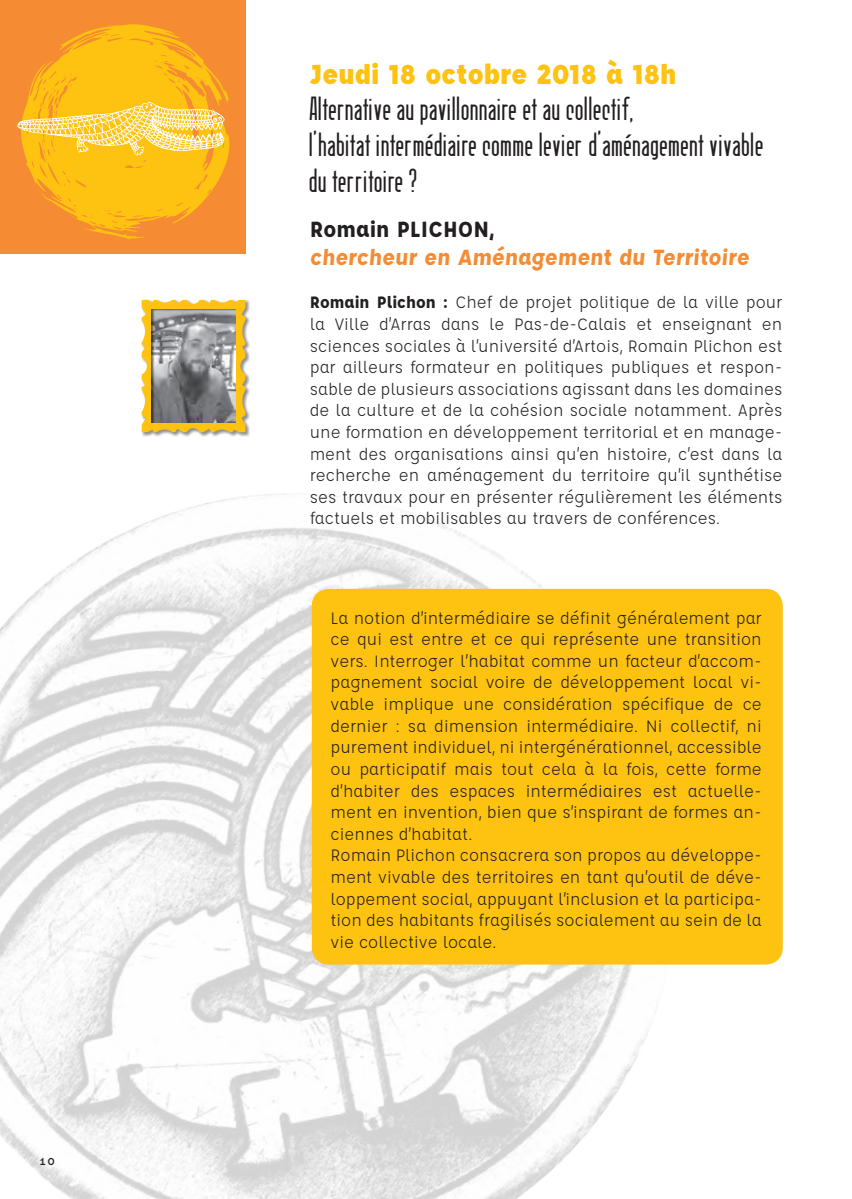
<style>
.page{position:relative;width:852px;height:1199px;background:#fff}
.page>*{position:absolute;margin:0;border:0;box-sizing:border-box;transform-origin:0 0}
.t1{font:30px/36px "Berlin Email 2";color:#231f20}
.t2{font:900 30px "Affogato";color:#fec210}
.t3{font:700 24px "Affogato";color:#f58b32}
.t4{font:700 24px "Affogato";color:#231f20}
.t5{font:18px/21.6px "Affogato";color:#231f20;text-align:justify}
.t6{font:14px "Base Twelve Serif";color:#231f20}
.s1{font-weight:700}
</style>
<div class="page">
<img style="left:0;top:493px;width:783px;height:706px">
<div style="left:0;top:0;width:245px;height:253px;background:#f58b32"></div>
<div style="left:312px;top:589px;width:470px;height:375px;background:#fec210;border-radius:17px"></div>
<svg style="left:25px;top:24px;width:205px;height:215px;fill:#fec210"></svg>
<svg style="left:17px;top:102px;width:208px;height:54px;background:#fdcd51"></svg>
<div style="left:141px;top:299px;width:109px;height:138px;background:#231f20;opacity:.5"></div>
<svg style="left:142px;top:300px;width:103px;height:132px;background:#f4c332"></svg>
<div style="left:150px;top:307px;width:88px;height:116px;background:#231f20;opacity:.65"></div>
<svg style="left:0;top:1193px;width:5px;height:6px"></svg>
<p class="t6" style="left:39px;top:1152px;width:18px">10</p>
<h1 class="t2" style="left:310px;top:55px;width:368px">Jeudi 18 octobre 2018 à 18h</h1>
<h1 class="t1" style="left:310px;top:90px;width:456px">Alternative au pavillonnaire et au collectif,<br>l’habitat intermédiaire comme levier d’aménagement vivable du territoire ?</h1>
<h2 class="t4" style="left:310px;top:214px;width:186px">Romain PLICHON,</h2>
<h2 class="t3" style="left:310px;top:242px;width:443px">chercheur en Aménagement du Territoire</h2>
<p class="t5" style="left:310px;top:291px;width:474px"><span class="s1">Romain Plichon :</span> Chef de projet politique de la ville pour la Ville d’Arras dans le Pas-de-Calais et enseignant en sciences sociales à l’université d’Artois, Romain Plichon est par ailleurs formateur en politiques publiques et respon&shy;sable de plusieurs associations agissant dans les domaines de la culture et de la cohésion sociale notamment. Après une formation en développement territorial et en manage&shy;ment des organisations ainsi qu’en histoire, c’est dans la recherche en aménagement du territoire qu’il synthétise ses travaux pour en présenter régulièrement les éléments factuels et mobilisables au travers de conférences.</p>
<p class="t5" style="left:330px;top:607px;width:432px;text-align:left">La notion d’intermédiaire se définit généralement par ce qui est entre et ce qui représente une transition vers. Interroger l’habitat comme un facteur d’accom&shy;pagnement social voire de développement local vi&shy;vable implique une considération spécifique de ce dernier : sa dimension intermédiaire. Ni collectif, ni purement individuel, ni intergénérationnel, accessible ou participatif mais tout cela à la fois, cette forme d’habiter des espaces intermédiaires est actuelle&shy;ment en invention, bien que s’inspirant de formes an&shy;ciennes d’habitat.<br>Romain Plichon consacrera son propos au développe&shy;ment vivable des territoires en tant qu’outil de déve&shy;loppement social, appuyant l’inclusion et la participa&shy;tion des habitants fragilisés socialement au sein de la vie collective locale.</p>
</div>
